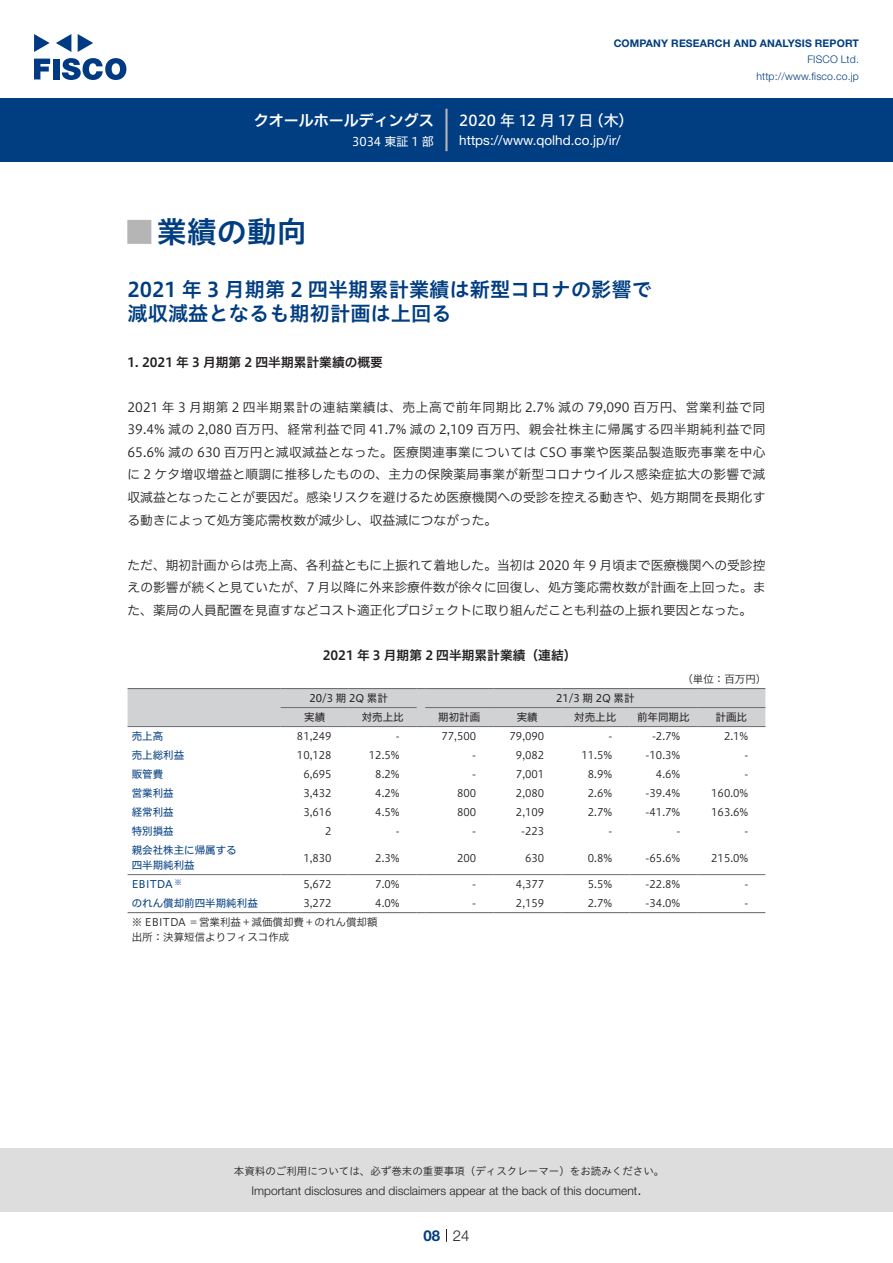
<style>
.page{position:relative;width:893px;height:1263px;background:#fff}
.page>*{position:absolute;margin:0;border:0;box-sizing:border-box;transform-origin:0 0}
.t1{font:30px "Hiragino UD Sans Std N W6";color:#003d81}
.t2{font:700 24px "Koz Go Pro";color:#b5b5b6}
.t3{font:20.25px/24px "Hiragino UD Sans Std W6";color:#003d81}
.t4{font:15px "Hiragino UD Sans F Std N W5";letter-spacing:.005em;color:#fff}
.t5{font:15px "Hiragino UD Sans F Std N W6";color:#fff}
.t6{font:300 15px "Helvetica Neue LT Std";color:#231f20}
.t7{font:700 15px "Helvetica Neue LT Std";color:#003d81}
.t8{font:13.5px "Helvetica Neue LT Std";color:#fff}
.t9{font:12.75px/22.5px "Hiragino UD Sans F Std N W3";color:#231f20;text-align:justify}
.t10{font:12.75px "Hiragino UD Sans F Std N W6";color:#231f20}
.t11{font:300 12px "Helvetica Neue LT Std";color:#231f20}
.t12{font:12px "Hiragino UD Sans F Std N W4";color:#fff}
.t13{font:10.5px/15px "Hiragino UD Sans F Std N W3";color:#231f20}
.t14{font:10.5px/19px "Hiragino UD Sans F Std N W4";color:#003d81}
.t15{font:10.5px "Hiragino UD Sans F Std N W4";color:#231f20}
.t16{font:10.5px "Hiragino UD Sans Std W3";color:#231f20}
.t17{font:700 10.5px "Helvetica Neue LT Std";letter-spacing:.015em;color:#003d81}
.t18{font:300 10.5px/16.5px "Helvetica Neue LT Std";letter-spacing:.015em;color:#003d81;text-align:right}
.t19{font:7.35px "Hiragino UD Sans F Std N W4";color:#003d81}
</style>
<div class="page">
<div style="left:0;top:1148px;width:893px;height:64px;background:#ddd"></div>
<svg style="left:34px;top:59px;width:16px;height:20px"></svg>
<div style="left:53px;top:59px;width:6px;height:20px;background:#003a83"></div>
<svg style="left:62px;top:58px;width:64px;height:22px"></svg>
<svg style="left:34px;top:34px;width:16px;height:18px"></svg>
<svg style="left:78px;top:34px;width:15px;height:18px"></svg>
<svg style="left:56px;top:34px;width:15px;height:18px"></svg>
<div style="left:0;top:98px;width:893px;height:64px;background:#003d81"></div>
<hr style="left:445px;top:109px;width:3px;height:42px;background:#b5b5b6">
<svg style="left:446px;top:1229px;width:1px;height:13px"></svg>
<hr style="left:128px;top:874px;width:153px;height:1px;background:#6c6d70">
<hr style="left:281px;top:874px;width:68px;height:1px;background:#6c6d70">
<hr style="left:349px;top:874px;width:68px;height:1px;background:#6c6d70">
<hr style="left:425px;top:874px;width:68px;height:1px;background:#6c6d70">
<hr style="left:493px;top:874px;width:68px;height:1px;background:#6c6d70">
<hr style="left:561px;top:874px;width:68px;height:1px;background:#6c6d70">
<hr style="left:629px;top:874px;width:68px;height:1px;background:#6c6d70">
<hr style="left:697px;top:874px;width:68px;height:1px;background:#6c6d70">
<svg style="left:128px;top:688px;width:637px;height:39px;background:#cbccce"></svg>
<hr style="left:425px;top:688px;width:68px;height:1px;background:#6c6d70">
<hr style="left:493px;top:688px;width:68px;height:1px;background:#6c6d70">
<hr style="left:561px;top:688px;width:68px;height:1px;background:#6c6d70">
<hr style="left:629px;top:688px;width:68px;height:1px;background:#6c6d70">
<hr style="left:697px;top:688px;width:68px;height:1px;background:#6c6d70">
<hr style="left:128px;top:912px;width:153px;height:1px;background:#6c6d70">
<hr style="left:281px;top:912px;width:68px;height:1px;background:#6c6d70">
<hr style="left:349px;top:912px;width:68px;height:1px;background:#6c6d70">
<hr style="left:425px;top:912px;width:68px;height:1px;background:#6c6d70">
<hr style="left:493px;top:912px;width:68px;height:1px;background:#6c6d70">
<hr style="left:561px;top:912px;width:68px;height:1px;background:#6c6d70">
<hr style="left:629px;top:912px;width:68px;height:1px;background:#6c6d70">
<hr style="left:697px;top:912px;width:68px;height:1px;background:#6c6d70">
<p class="t5" style="left:254px;top:109px;width:182px">クオールホールディングス</p>
<p class="t12" style="left:352px;top:132px;width:83px">3034 東証 1 部</p>
<p class="t17" style="left:614px;top:37px;width:247px">COMPANY RESEARCH AND ANALYSIS REPORT</p>
<p class="t18" style="left:756px;top:51px;width:104px">FISCO Ltd. http://www.fisco.co j p.</p>
<p class="t4" style="left:589px;top:109px;width:46px">（木(</p>
<p class="t4" style="left:459px;top:109px;width:136px">2020 年 12 月 17 日</p>
<p class="t8" style="left:459px;top:132px;width:163px">https://www.qolhd. c o j p. /i r/</p>
<h1 class="t1" style="left:157px;top:209px;width:151px">業績の動向</h1>
<h2 class="t2" style="left:128px;top:217px;width:25px">█</h2>
<h3 class="t3" style="left:128px;top:276px;width:526px">2021 年 3 月期第 2 四半期累計業績は新型コロナの影響で減収減益となるも期初計画は上回る</h3>
<p class="t10" style="left:128px;top:352px;width:257px">1. 2021 年 3 月期第 2 四半期累計業績の概要</p>
<p class="t9" style="left:128px;top:395px;width:639px">2021 年 3 月期第 2 四半期累計の連結業績は、売上高で前年同期比 2.7% 減の 79,090 百万円、営業利益で同39.4% 減の 2,080 百万円、経常利益で同 41.7% 減の 2,109 百万円、親会社株主に帰属する四半期純利益で同65.6% 減の 630 百万円と減収減益となった。医療関連事業については CSO 事業や医薬品製造販売事業を中心に 2 ケタ増収増益と順調に推移したものの、主力の保険薬局事業が新型コロナウイルス感染症拡大の影響で減収減益となったことが要因だ。感染リスクを避けるため医療機関への受診を控える動きや、処方期間を長期化する動きによって処方箋応需枚数が減少し、収益減につながった。</p>
<p class="t9" style="left:128px;top:553px;width:639px">ただ、期初計画からは売上高、各利益ともに上振れて着地した。当初は 2020 年 9 月頃まで医療機関への受診控えの影響が続くと見ていたが、7 月以降に外来診療件数が徐々に回復し、処方箋応需枚数が計画を上回った。また、薬局の人員配置を見直すなどコスト適正化プロジェクトに取り組んだことも利益の上振れ要因となった。</p>
<p class="t10" style="left:323px;top:645px;width:255px">2021 年 3 月期第 2 四半期累計業績（連結(</p>
<p class="t13" style="left:682px;top:671px;width:85px">（単位：百万円(</p>
<p class="t15" style="left:556px;top:690px;width:80px">21/3 期 2Q 累計</p>
<p class="t15" style="left:309px;top:690px;width:80px">20/3 期 2Q 累計</p>
<p class="t15" style="left:304px;top:709px;width:22px">実績</p>
<p class="t15" style="left:362px;top:709px;width:43px">対売上比</p>
<p class="t15" style="left:438px;top:709px;width:43px">期初計画</p>
<p class="t15" style="left:517px;top:709px;width:22px">実績</p>
<p class="t15" style="left:574px;top:709px;width:43px">対売上比</p>
<p class="t15" style="left:637px;top:709px;width:54px">前年同期比</p>
<p class="t15" style="left:716px;top:709px;width:33px">計画比</p>
<p class="t14" style="left:132px;top:726px;width:33px">売上高</p>
<p class="t13" style="left:297px;top:728px;width:36px">81,249</p>
<p class="t13" style="left:396px;top:728px;width:5px">-</p>
<p class="t13" style="left:442px;top:728px;width:36px">77,500</p>
<p class="t13" style="left:510px;top:728px;width:36px">79,090</p>
<p class="t13" style="left:608px;top:728px;width:5px">-</p>
<p class="t13" style="left:652px;top:728px;width:30px">-2.7%</p>
<p class="t13" style="left:724px;top:728px;width:26px">2.1%</p>
<p class="t14" style="left:132px;top:745px;width:54px">売上総利益</p>
<p class="t13" style="left:297px;top:747px;width:36px">10,128</p>
<p class="t13" style="left:369px;top:747px;width:32px">12.5%</p>
<p class="t13" style="left:472px;top:747px;width:5px">-</p>
<p class="t13" style="left:516px;top:747px;width:30px">9,082</p>
<p class="t13" style="left:581px;top:747px;width:32px">11.5%</p>
<p class="t13" style="left:646px;top:747px;width:36px">-10.3%</p>
<p class="t13" style="left:744px;top:747px;width:5px">-</p>
<p class="t14" style="left:132px;top:764px;width:33px">販管費</p>
<p class="t13" style="left:303px;top:766px;width:30px">6,695</p>
<p class="t13" style="left:375px;top:766px;width:26px">8.2%</p>
<p class="t13" style="left:472px;top:766px;width:5px">-</p>
<p class="t13" style="left:516px;top:766px;width:30px">7,001</p>
<p class="t13" style="left:588px;top:766px;width:26px">8.9%</p>
<p class="t13" style="left:656px;top:766px;width:26px">4.6%</p>
<p class="t13" style="left:744px;top:766px;width:5px">-</p>
<p class="t14" style="left:132px;top:783px;width:43px">営業利益</p>
<p class="t13" style="left:303px;top:785px;width:30px">3,432</p>
<p class="t13" style="left:375px;top:785px;width:26px">4.2%</p>
<p class="t13" style="left:457px;top:785px;width:21px">800</p>
<p class="t13" style="left:516px;top:785px;width:30px">2,080</p>
<p class="t13" style="left:588px;top:785px;width:26px">2.6%</p>
<p class="t13" style="left:646px;top:785px;width:36px">-39.4%</p>
<p class="t13" style="left:711px;top:785px;width:39px">160.0%</p>
<p class="t14" style="left:132px;top:802px;width:43px">経常利益</p>
<p class="t13" style="left:303px;top:804px;width:30px">3,616</p>
<p class="t13" style="left:375px;top:804px;width:26px">4.5%</p>
<p class="t13" style="left:457px;top:804px;width:21px">800</p>
<p class="t13" style="left:516px;top:804px;width:30px">2,109</p>
<p class="t13" style="left:588px;top:804px;width:26px">2.7%</p>
<p class="t13" style="left:646px;top:804px;width:36px">-41.7%</p>
<p class="t13" style="left:711px;top:804px;width:39px">163.6%</p>
<p class="t14" style="left:132px;top:821px;width:106px">特別損益<br>親会社株主に帰属する</p>
<p class="t14" style="left:132px;top:855px;width:64px">四半期純利益</p>
<p class="t13" style="left:325px;top:823px;width:8px">2</p>
<p class="t13" style="left:303px;top:849px;width:30px">1,830</p>
<p class="t13" style="left:396px;top:823px;width:5px">-</p>
<p class="t13" style="left:375px;top:849px;width:26px">2.3%</p>
<p class="t13" style="left:472px;top:823px;width:5px">-</p>
<p class="t13" style="left:457px;top:849px;width:21px">200</p>
<p class="t13" style="left:521px;top:823px;width:25px">-223</p>
<p class="t13" style="left:525px;top:849px;width:21px">630</p>
<p class="t13" style="left:608px;top:823px;width:5px">-</p>
<p class="t13" style="left:588px;top:849px;width:26px">0.8%</p>
<p class="t13" style="left:676px;top:823px;width:5px">-</p>
<p class="t13" style="left:646px;top:849px;width:36px">-65.6%</p>
<p class="t13" style="left:744px;top:823px;width:5px">-</p>
<p class="t13" style="left:711px;top:849px;width:39px">215.0%</p>
<p class="t19" style="left:175px;top:877px;width:9px">※</p>
<p class="t14" style="left:132px;top:874px;width:42px">EBITDA</p>
<p class="t13" style="left:303px;top:876px;width:30px">5,672</p>
<p class="t13" style="left:375px;top:876px;width:26px">7.0%</p>
<p class="t13" style="left:472px;top:876px;width:5px">-</p>
<p class="t13" style="left:516px;top:876px;width:30px">4,377</p>
<p class="t13" style="left:588px;top:876px;width:26px">5.5%</p>
<p class="t13" style="left:646px;top:876px;width:36px">-22.8%</p>
<p class="t13" style="left:744px;top:876px;width:5px">-</p>
<p class="t14" style="left:132px;top:893px;width:127px">のれん償却前四半期純利益</p>
<p class="t13" style="left:132px;top:914px;width:247px">※ EBITDA ＝営業利益＋減価償却費＋のれん償却額出所：決算短信よりフィスコ作成</p>
<p class="t13" style="left:303px;top:895px;width:30px">3,272</p>
<p class="t13" style="left:375px;top:895px;width:26px">4.0%</p>
<p class="t13" style="left:472px;top:895px;width:5px">-</p>
<p class="t13" style="left:516px;top:895px;width:30px">2,159</p>
<p class="t13" style="left:588px;top:895px;width:26px">2.7%</p>
<p class="t13" style="left:646px;top:895px;width:36px">-34.0%</p>
<p class="t13" style="left:744px;top:895px;width:5px">-</p>
<p class="t16" style="left:234px;top:1163px;width:432px">本資料のご利用については、必ず巻末の重要事項（ディスクレーマー）をお読みください。</p>
<p class="t6" style="left:637px;top:1180px;width:6px">.</p>
<p class="t11" style="left:251px;top:1183px;width:387px">Important disclosures and disclaimers appear at the back of this document</p>
<p class="t7" style="left:423px;top:1226px;width:18px">08</p>
<p class="t6" style="left:453px;top:1226px;width:18px">24</p>
</div>
